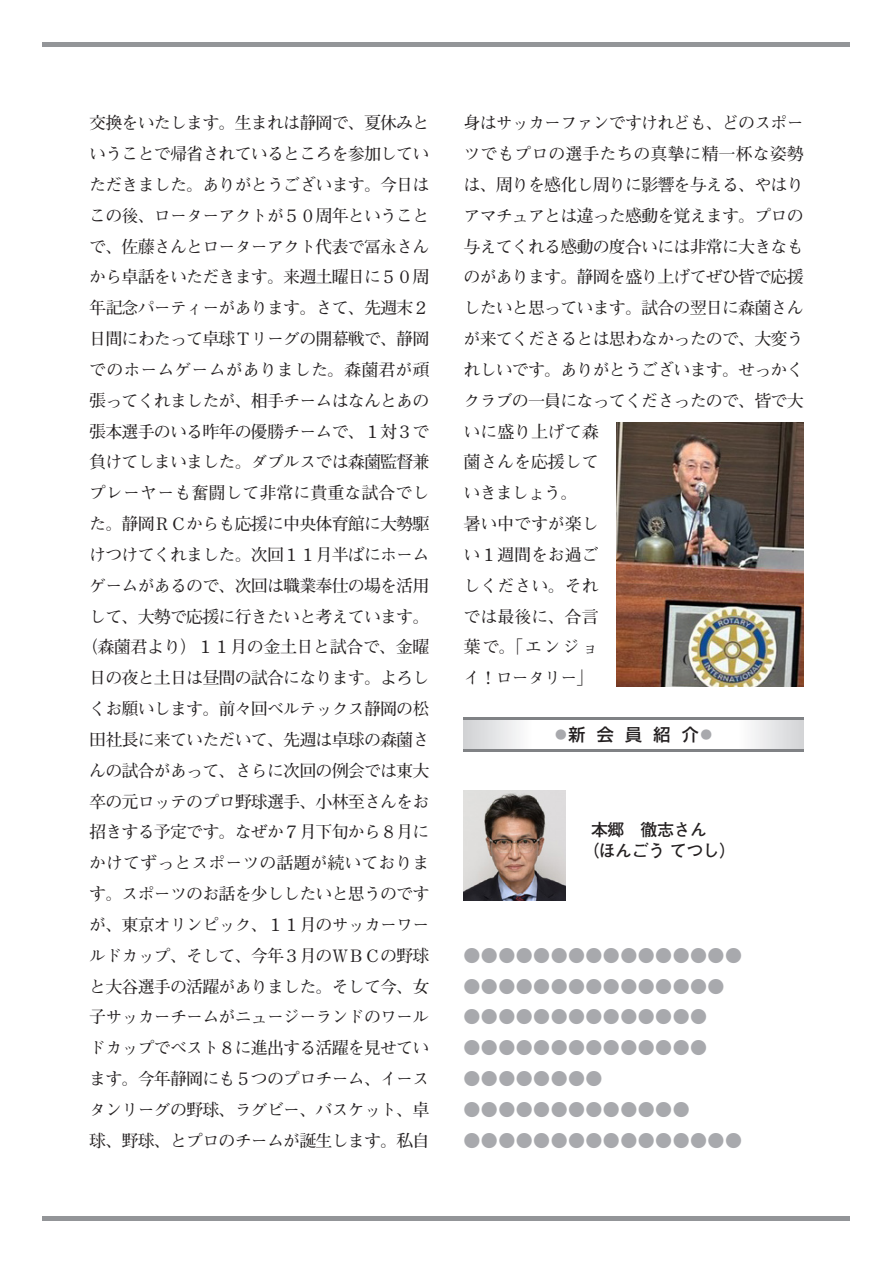
<style>
.page{position:relative;width:893px;height:1263px;background:#fff}
.page>*{position:absolute;margin:0;border:0;box-sizing:border-box;transform-origin:0 0}
.英数____インデント_2行目から4{font:700 16.95px/30.9px "Futo Min A101 Pro";letter-spacing:-.05em;color:#231f20;text-align:justify}
.英数____インデント_2行目から4-2{font:700 16.95px "Futo Min A101 Pro";color:#a8a9ad}
.英数____インデント_2行目から4-3{font:700 16.95px "Futo Go B101 Pro";letter-spacing:-.03em;color:#231f20}
.t1{font:500 16.95px "Shin Go Pro";color:#231f20}
.s1{font-weight:400;color:#a8a9ad}
</style>
<div class="page">
<hr style="left:43px;top:43px;width:807px;height:4px;background:#939598">
<hr style="left:43px;top:1216px;width:807px;height:4px;background:#939598">
<svg style="left:463px;top:719px;width:341px;height:30px"></svg>
<hr style="left:463px;top:717px;width:341px;height:2px;background:#808285">
<hr style="left:463px;top:749px;width:341px;height:2px;background:#808285">
<img style="left:463px;top:790px;width:103px;height:111px">
<img style="left:617px;top:423px;width:187px;height:263px">
<p class="英数____インデント_2行目から4" style="left:89px;top:105px;width:342px">交換をいたします。生まれは静岡で、夏休みということで帰省されているところを参加していただきました。ありがとうございます。今日はこの後、ローターアクトが５０周年ということで、佐藤さんとローターアクト代表で冨永さんから卓話をいただきます。来週土曜日に５０周年記念パーティーがあります。さて、先週末２日間にわたって卓球Ｔリーグの開幕戦で、静岡でのホームゲームがありました。森薗君が頑張ってくれましたが、相手チームはなんとあの張本選手のいる昨年の優勝チームで、１対３で負けてしまいました。ダブルスでは森薗監督兼プレーヤーも奮闘して非常に貴重な試合でした。静岡ＲＣからも応援に中央体育館に大勢駆けつけてくれました。次回１１月半ばにホームゲームがあるので、次回は職業奉仕の場を活用して、大勢で応援に行きたいと考えています。</p>
<p class="英数____インデント_2行目から4" style="left:81px;top:629px;width:350px;text-align:center">（森薗君より）１１月の金土日と試合で、金曜日の夜と土日は昼間の試合になります。よろしくお願いします。前々回ベルテックス静岡の松田社長に来ていただいて、先週は卓球の森薗さんの試合があって、さらに次回の例会では東大卒の元ロッテのプロ野球選手、小林至さんをお招きする予定です。なぜか７月下旬から８月にかけてずっとスポーツの話題が続いております。スポーツのお話を少ししたいと思うのですが、東京オリンピック、１１月のサッカーワールドカップ、そして、今年３月のＷＢＣの野球と大谷選手の活躍がありました。そして今、女子サッカーチームがニュージーランドのワールドカップでベスト８に進出する活躍を見せています。今年静岡にも５つのプロチーム、イースタンリーグの野球、ラグビー、バスケット、卓球、野球、とプロのチームが誕生します。私自</p>
<p class="英数____インデント_2行目から4" style="left:463px;top:105px;width:342px;text-align:left">身はサッカーファンですけれども、どのスポーツでもプロの選手たちの真摯に精一杯な姿勢は、周りを感化し周りに影響を与える、やはりアマチュアとは違った感動を覚えます。プロの与えてくれる感動の度合いには非常に大きなものがあります。静岡を盛り上げてぜひ皆で応援したいと思っています。試合の翌日に森薗さんが来てくださるとは思わなかったので、大変うれしいです。ありがとうございます。せっかくクラブの一員になってくださったので、皆で大いに盛り上げて森<br>薗さんを応援して<br>いきましょう。</p>
<p class="英数____インデント_2行目から4" style="left:463px;top:506px;width:137px">暑い中ですが楽しい１週間をお過ごしください。それでは最後に、合言葉で。「エンジョイ！ロータリー」</p>
<p class="t1" style="left:552px;top:720px;width:164px"><span class="s1">◦</span>新 会 員 紹 介<span class="s1">◦</span></p>
<p class="英数____インデント_2行目から4-3" style="left:591px;top:816px;width:117px">本郷　徹志さん</p>
<p class="英数____インデント_2行目から4-3" style="left:583px;top:837px;width:155px">（ほんごう てつし）</p>
<p class="英数____インデント_2行目から4-2" style="left:463px;top:942px;width:280px">●●●●●●●●●●●●●●●●</p>
<p class="英数____インデント_2行目から4-2" style="left:463px;top:973px;width:263px">●●●●●●●●●●●●●●●</p>
<p class="英数____インデント_2行目から4-2" style="left:463px;top:1004px;width:245px">●●●●●●●●●●●●●●</p>
<p class="英数____インデント_2行目から4-2" style="left:463px;top:1034px;width:245px">●●●●●●●●●●●●●●</p>
<p class="英数____インデント_2行目から4-2" style="left:463px;top:1065px;width:141px">●●●●●●●●</p>
<p class="英数____インデント_2行目から4-2" style="left:463px;top:1096px;width:228px">●●●●●●●●●●●●●</p>
<p class="英数____インデント_2行目から4-2" style="left:463px;top:1127px;width:280px">●●●●●●●●●●●●●●●●</p>
</div>
